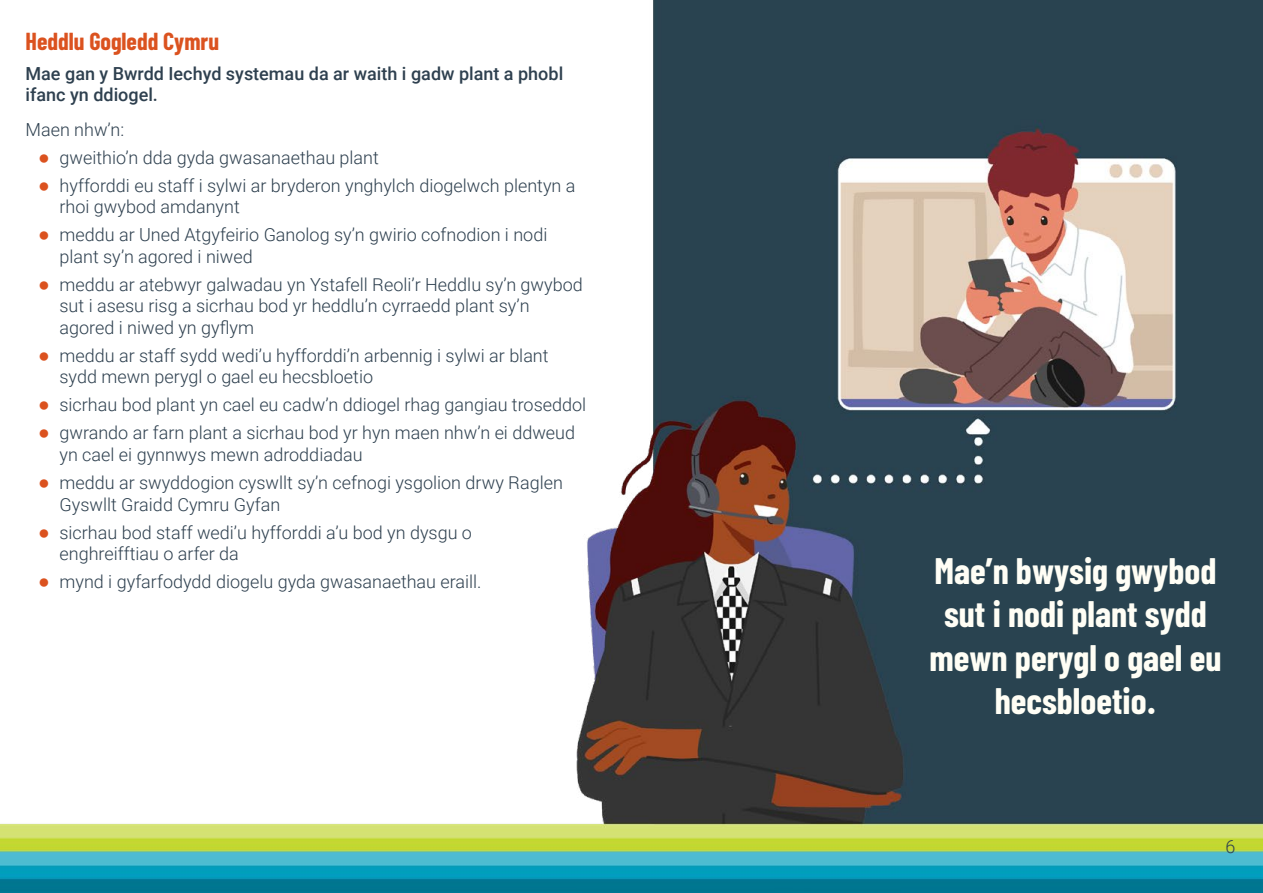
<style>
.page{position:relative;width:1263px;height:893px;background:#fff}
.page>*{position:absolute;margin:0;border:0;box-sizing:border-box;transform-origin:0 0}
.t1{font:700 36px/43.2px "Barlow Condensed";color:#fffef5;text-align:center}
.Body_Text{font:700 24px "Barlow Condensed";color:#db521f}
.Body_Text-2{font:300 18px/21.6px "Roboto";color:#2e404f}
.t2{font:500 18px/21.6px "Roboto";color:#2e404f}
.s1{font-family:"Arial";font-weight:700;font-size:19.5px;color:#db521f}
</style>
<div class="page">
<img style="left:0;top:0;width:1263px;height:893px">
<p class="Body_Text" style="left:26px;top:26px;width:195px">Heddlu Gogledd Cymru</p>
<p class="t2" style="left:26px;top:62px;width:539px">Mae gan y Bwrdd Iechyd systemau da ar waith i gadw plant a phobl ifanc yn ddiogel.</p>
<p class="Body_Text-2" style="left:26px;top:118px;width:100px">Maen nhw’n:</p>
<p class="Body_Text-2" style="left:38px;top:146px;width:342px"><span class="s1">●</span> gweithio’n dda gyda gwasanaethau plant</p>
<p class="Body_Text-2" style="left:60px;top:174px;width:517px;text-indent:-21px"><span class="s1">●</span> hyfforddi eu staff i sylwi ar bryderon ynghylch diogelwch plentyn a rhoi gwybod amdanynt</p>
<p class="Body_Text-2" style="left:60px;top:223px;width:489px;text-indent:-21px"><span class="s1">●</span> meddu ar Uned Atgyfeirio Ganolog sy’n gwirio cofnodion i nodi plant sy’n agored i niwed</p>
<p class="Body_Text-2" style="left:60px;top:273px;width:525px;text-indent:-21px"><span class="s1">●</span> meddu ar atebwyr galwadau yn Ystafell Reoli’r Heddlu sy’n gwybod sut i asesu risg a sicrhau bod yr heddlu’n cyrraedd plant sy’n agored i niwed yn gyflym</p>
<p class="Body_Text-2" style="left:60px;top:344px;width:491px;text-indent:-21px"><span class="s1">●</span> meddu ar staff sydd wedi’u hyfforddi’n arbennig i sylwi ar blant sydd mewn perygl o gael eu hecsbloetio</p>
<p class="Body_Text-2" style="left:38px;top:394px;width:549px"><span class="s1">●</span> sicrhau bod plant yn cael eu cadw’n ddiogel rhag gangiau troseddol</p>
<p class="Body_Text-2" style="left:60px;top:422px;width:517px;text-indent:-21px"><span class="s1">●</span> gwrando ar farn plant a sicrhau bod yr hyn maen nhw’n ei ddweud yn cael ei gynnwys mewn adroddiadau</p>
<p class="Body_Text-2" style="left:60px;top:471px;width:505px;text-indent:-21px"><span class="s1">●</span> meddu ar swyddogion cyswllt sy’n cefnogi ysgolion drwy Raglen<br>Gyswllt Graidd Cymru Gyfan</p>
<p class="Body_Text-2" style="left:60px;top:521px;width:414px;text-indent:-21px"><span class="s1">●</span> sicrhau bod staff wedi’u hyfforddi a’u bod yn dysgu o enghreifftiau o arfer da</p>
<p class="Body_Text-2" style="left:38px;top:570px;width:445px"><span class="s1">●</span> mynd i gyfarfodydd diogelu gyda gwasanaethau eraill.</p>
<p class="t1" style="left:929px;top:549px;width:293px">Mae’n bwysig gwybod sut i nodi plant sydd mewn perygl o gael eu hecsbloetio.</p>
<p class="Body_Text-2" style="left:1225px;top:835px;width:11px">6</p>
</div>
